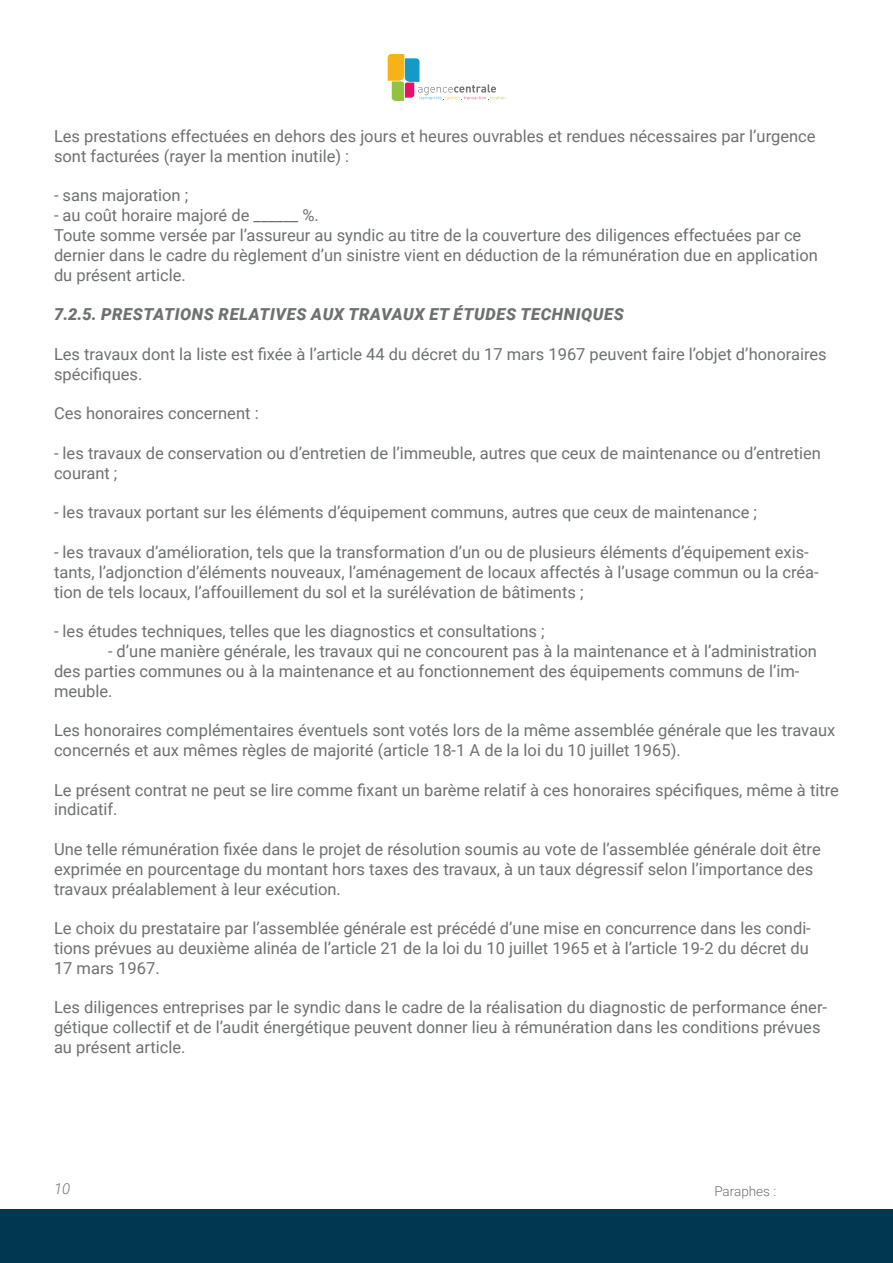
<style>
.page{position:relative;width:893px;height:1263px;background:#fff}
.page>*{position:absolute;margin:0;border:0;box-sizing:border-box;transform-origin:0 0}
.t1{font:16.5px/19.8px "Roboto";color:#6e7072}
.t2{font:italic 900 16.5px "Roboto";letter-spacing:.035em;color:#6e7072}
.t3{font:italic 300 15px "Roboto";color:#6e7072}
.t4{font:300 13.5px "Roboto";color:#6e7072}
</style>
<div class="page">
<div style="left:0;top:1209px;width:893px;height:54px;background:#013751"></div>
<svg style="left:388px;top:54px;width:117px;height:47px"></svg>
<p class="t1" style="left:54px;top:126px;width:763px">Les prestations effectuées en dehors des jours et heures ouvrables et rendues nécessaires par l’urgence sont facturées (rayer la mention inutile) :</p>
<p class="t1" style="left:54px;top:185px;width:136px">- sans majoration ;</p>
<p class="t1" style="left:54px;top:205px;width:765px">- au coût horaire majoré de ______ %.<br>Toute somme versée par l’assureur au syndic au titre de la couverture des diligences effectuées par ce dernier dans le cadre du règlement d’un sinistre vient en déduction de la rémunération due en application du présent article.</p>
<p class="t2" style="left:54px;top:303px;width:571px">7.2.5. PRESTATIONS RELATIVES AUX TRAVAUX ET ÉTUDES TECHNIQUES</p>
<p class="t1" style="left:54px;top:343px;width:774px">Les travaux dont la liste est fixée à l’article 44 du décret du 17 mars 1967 peuvent faire l’objet d’honoraires spécifiques.</p>
<p class="t1" style="left:54px;top:403px;width:206px">Ces honoraires concernent :</p>
<p class="t1" style="left:54px;top:442px;width:768px">- les travaux de conservation ou d’entretien de l’immeuble, autres que ceux de maintenance ou d’entretien courant ;</p>
<p class="t1" style="left:54px;top:502px;width:705px">- les travaux portant sur les éléments d’équipement communs, autres que ceux de maintenance ;</p>
<p class="t1" style="left:54px;top:541px;width:766px">- les travaux d’amélioration, tels que la transformation d’un ou de plusieurs éléments d’équipement exis&shy;tants, l’adjonction d’éléments nouveaux, l’aménagement de locaux affectés à l’usage commun ou la créa&shy;tion de tels locaux, l’affouillement du sol et la surélévation de bâtiments ;</p>
<p class="t1" style="left:54px;top:621px;width:492px">- les études techniques, telles que les diagnostics et consultations ;</p>
<p class="t1" style="left:54px;top:640px;width:764px;text-indent:54px">- d’une manière générale, les travaux qui ne concourent pas à la maintenance et à l’administration des parties communes ou à la maintenance et au fonctionnement des équipements communs de l’im&shy;meuble.</p>
<p class="t1" style="left:54px;top:720px;width:783px">Les honoraires complémentaires éventuels sont votés lors de la même assemblée générale que les travaux concernés et aux mêmes règles de majorité (article 18-1 A de la loi du 10 juillet 1965).</p>
<p class="t1" style="left:54px;top:779px;width:786px">Le présent contrat ne peut se lire comme fixant un barème relatif à ces honoraires spécifiques, même à titre indicatif.</p>
<p class="t1" style="left:54px;top:838px;width:768px">Une telle rémunération fixée dans le projet de résolution soumis au vote de l’assemblée générale doit être exprimée en pourcentage du montant hors taxes des travaux, à un taux dégressif selon l’importance des travaux préalablement à leur exécution.</p>
<p class="t1" style="left:54px;top:918px;width:758px;text-align:justify">Le choix du prestataire par l’assemblée générale est précédé d’une mise en concurrence dans les condi&shy;tions prévues au deuxième alinéa de l’article 21 de la loi du 10 juillet 1965 et à l’article 19‑2 du décret du 17 mars 1967.</p>
<p class="t1" style="left:54px;top:997px;width:775px">Les diligences entreprises par le syndic dans le cadre de la réalisation du diagnostic de performance éner&shy;gétique collectif et de l’audit énergétique peuvent donner lieu à rémunération dans les conditions prévues au présent article.</p>
<p class="t3" style="left:54px;top:1178px;width:18px">10</p>
<p class="t4" style="left:714px;top:1182px;width:63px">Paraphes :</p>
</div>
